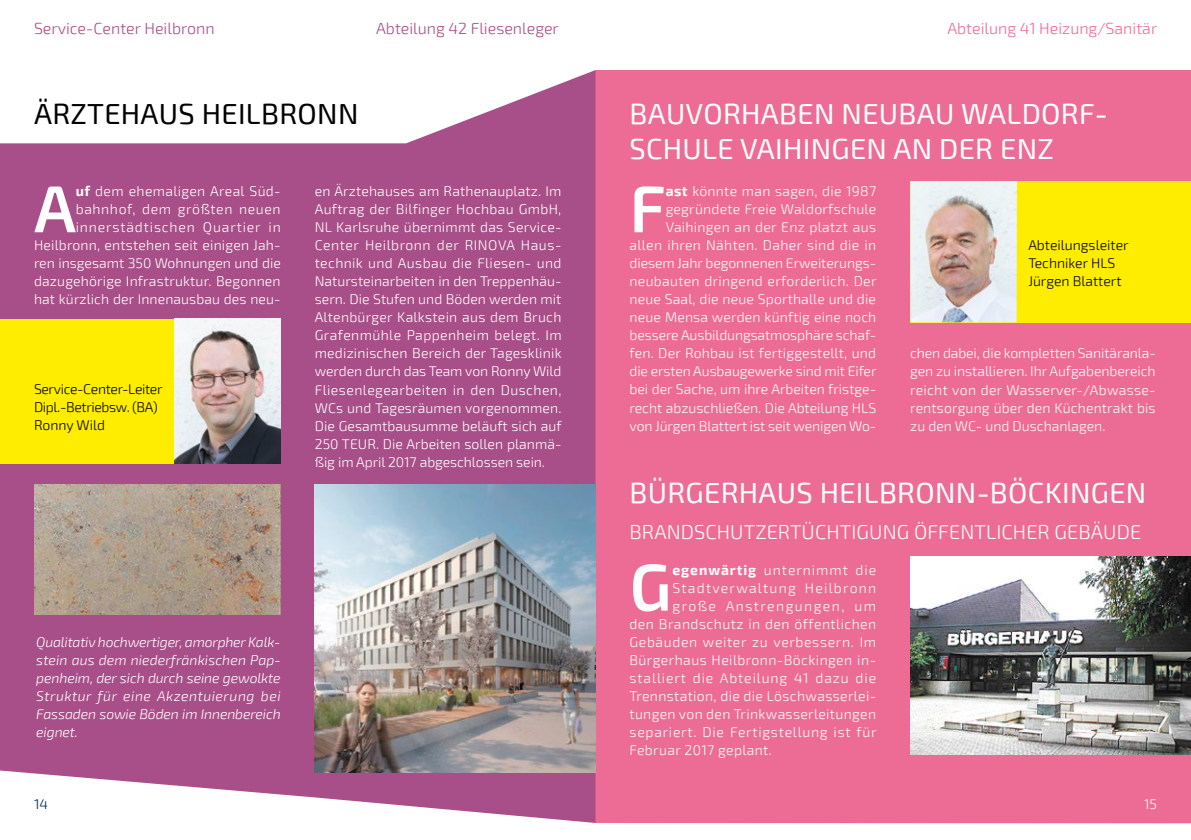
<style>
.page{position:relative;width:1191px;height:840px;background:#fff}
.page>*{position:absolute;margin:0;border:0;box-sizing:border-box;transform-origin:0 0}
.t1{font:600 66.2px "Exo 2";color:#fff}
.t2{font:29px/34.8px "Exo 2";letter-spacing:.01em;color:#fff}
.t3{font:29px "Exo 2";letter-spacing:.01em;color:#000}
.t4{font:300 20px "Exo 2";letter-spacing:.005em;color:#fff}
.t5{font:300 16px "Exo 2";color:#a84e88}
.t6{font:300 16px "Exo 2";color:#ed6c95}
.t7{font:300 14px/18px "Exo 2";letter-spacing:.015em;color:#fff;text-align:right}
.t8{font:italic 300 14px/18px "Exo 2";letter-spacing:-.01em;color:#fff;text-align:justify}
.t9{font:300 14px/18px "Exo 2";letter-spacing:-.025em;color:#000}
.t10{font:300 14px/18px "Exo 2";letter-spacing:-.005em;color:#000}
.t11{font:300 14px "Exo 2";letter-spacing:.055em;color:#fff}
.t12{font:300 14px "Exo 2";letter-spacing:.035em;color:#fff}
.t13{font:300 14px "Exo 2";letter-spacing:.065em;color:#fff}
.t14{font:300 14px "Exo 2";letter-spacing:.045em;color:#fff}
.t15{font:300 14px "Exo 2";letter-spacing:.09em;color:#fff}
.t16{font:300 14px "Exo 2";letter-spacing:.07em;color:#fff}
.t17{font:300 14px "Exo 2";letter-spacing:.105em;color:#fff}
.t18{font:300 14px "Exo 2";color:#00264e}
.s1{font-weight:700}
</style>
<div class="page">
<div style="left:595px;top:70px;width:596px;height:769px;background:#ed6c95"></div>
<svg style="left:0;top:70px;width:595px;height:700px;background:#b46798"></svg>
<svg style="left:0;top:770px;width:1191px;height:69px"></svg>
<div style="left:0;top:319px;width:281px;height:144px;background:#ffed00"></div>
<img style="left:174px;top:319px;width:107px;height:144px">
<img style="left:34px;top:484px;width:247px;height:130px">
<img style="left:315px;top:484px;width:280px;height:288px">
<img style="left:910px;top:556px;width:281px;height:198px">
<div style="left:910px;top:181px;width:281px;height:141px;background:#ffed00"></div>
<img style="left:910px;top:181px;width:107px;height:141px">
<p class="t5" style="left:34px;top:19px;width:182px">Service-Center Heilbronn</p>
<p class="t5" style="left:376px;top:19px;width:184px">Abteilung 42 Fliesenleger</p>
<p class="t6" style="left:947px;top:19px;width:211px">Abteilung 41 Heizung/Sanitär</p>
<h2 class="t3" style="left:34px;top:97px;width:326px">ÄRZTEHAUS H EILBRONN</h2>
<p class="t7" style="left:34px;top:182px;width:248px"><span class="s1">uf</span> dem ehemaligen Areal Süd&shy;bahnhof, dem größten neuen innerstädtischen Quartier in Heilbronn, entstehen seit einigen Jah&shy;ren insgesamt 350 Wohnungen und die dazugehörige I nfrastruktur. Begonnen hat kürzlich der I nnenausbau des neu-</p>
<p class="t7" style="left:315px;top:182px;width:248px;text-align:justify">en Ärztehauses am Rathenauplatz. I m Auftrag der Bilfinger Hochbau GmbH, NL Karlsruhe übernimmt das Service-Center Heilbronn der Rinova Haus&shy;technik und Ausbau die Fliesen- und Natursteinarbeiten in den Treppenhäu&shy;sern. Die Stufen und Böden werden mit Altenbürger Kalkstein aus dem Bruch Grafenmühle Pappenheim belegt. I m medizinischen Bereich der Tagesklinik werden durch das Team von Ronny Wild Fliesenlegearbeiten in den Duschen, WCs und Tagesräumen vorgenommen.<br>Die Gesamtbausumme beläuft sich auf 250 TEU R. Die Arbeiten sollen planmä&shy;ßig im April 2017 abgeschlossen sein.</p>
<h1 class="t1" style="left:34px;top:170px;width:44px">A</h1>
<p class="t9" style="left:34px;top:380px;width:130px">Service-Center-Leiter<br>Dipl.-Betriebsw. (BA)<br>Ronny Wild</p>
<p class="t8" style="left:36px;top:632px;width:246px">Qualitativ hochwertiger, amorpher Kalk&shy;stein aus dem niederfränkischen Pap&shy;penheim, der sich durch seine gewolkte Struktur für eine Akzentuierung bei Fassaden sowie Böden im Innenbereich eignet.</p>
<h2 class="t2" style="left:629px;top:97px;width:480px">BAUVORHABEN N EUBAU WALDORF-<br>SCHULE VAIHINGEN AN DER</h2>
<h2 class="t2" style="left:1000px;top:132px;width:55px">ENZ</h2>
<p class="t7" style="left:629px;top:182px;width:248px"><span class="s1">ast</span> könnte man sagen, die 1987 gegründete Freie Waldorfschule Vaihingen an der Enz platzt aus<br>allen ihren Nähten. Daher sind die in diesem Jahr begonnenen Erweiterungs&shy;neubauten dringend erforderlich. Der neue Saal, die neue Sporthalle und die neue Mensa werden künftig eine noch bessere Ausbildungsatmosphäre schaf&shy;fen. Der Rohbau ist fertiggestellt, und die ersten Ausbaugewerke sind mit Eifer bei der Sache, um ihre Arbeiten fristge&shy;recht abzuschließen. Die Abteilung HLS von Jürgen Blattert ist seit wenigen Wo-</p>
<h1 class="t1" style="left:629px;top:170px;width:38px">F</h1>
<p class="t10" style="left:1028px;top:236px;width:102px">Abteilungsleiter<br>Techniker HLS<br>Jürgen Blattert</p>
<p class="t7" style="left:910px;top:344px;width:247px;text-align:justify">chen dabei, die kompletten Sanitäranla&shy;gen zu installieren. I hr Aufgabenbereich reicht von der Wasserver-/Abwasse&shy;rentsorgung über den Küchentrakt bis zu den WC- und Duschanlagen.</p>
<h2 class="t2" style="left:629px;top:475px;width:518px">BÜRGERHAUS H EILBRONN-BÖCKINGEN</h2>
<h3 class="t4" style="left:629px;top:519px;width:51px">Brands</h3>
<h3 class="t4" style="left:705px;top:519px;width:51px">ch utzertü</h3>
<h3 class="t4" style="left:815px;top:519px;width:125px">chtigung öffent</h3>
<h3 class="t4" style="left:986px;top:519px;width:40px">licher</h3>
<h3 class="t4" style="left:1054px;top:519px;width:74px">Gebäude</h3>
<h1 class="t1" style="left:629px;top:548px;width:44px">G</h1>
<p class="t16" style="left:672px;top:561px;width:205px"><span class="s1">egenwärtig</span> unternimmt die</p>
<p class="t15" style="left:672px;top:579px;width:205px">Stadtverwaltung Heilbronn</p>
<p class="t17" style="left:672px;top:597px;width:205px">große Anstrengungen, um</p>
<p class="t12" style="left:629px;top:615px;width:248px">den Brandschutz in den öffentlichen</p>
<p class="t14" style="left:629px;top:633px;width:248px">Gebäuden weiter zu verbessern. I m</p>
<p class="t7" style="left:629px;top:650px;width:248px">Bürgerhaus Heilbronn-Böckingen in-</p>
<p class="t13" style="left:629px;top:669px;width:248px">stalliert die Abteilung 41 dazu die</p>
<p class="t7" style="left:629px;top:686px;width:248px">Trennstation, die die Löschwasserlei-</p>
<p class="t7" style="left:629px;top:704px;width:248px">tungen von den Trinkwasserleitungen</p>
<p class="t11" style="left:629px;top:723px;width:248px">separiert. Die Fertigstellung ist für</p>
<p class="t7" style="left:629px;top:740px;width:144px">Februar 2017 geplant.</p>
<p class="t18" style="left:34px;top:795px;width:15px">14</p>
<p class="t7" style="left:1144px;top:794px;width:14px">15</p>
</div>
